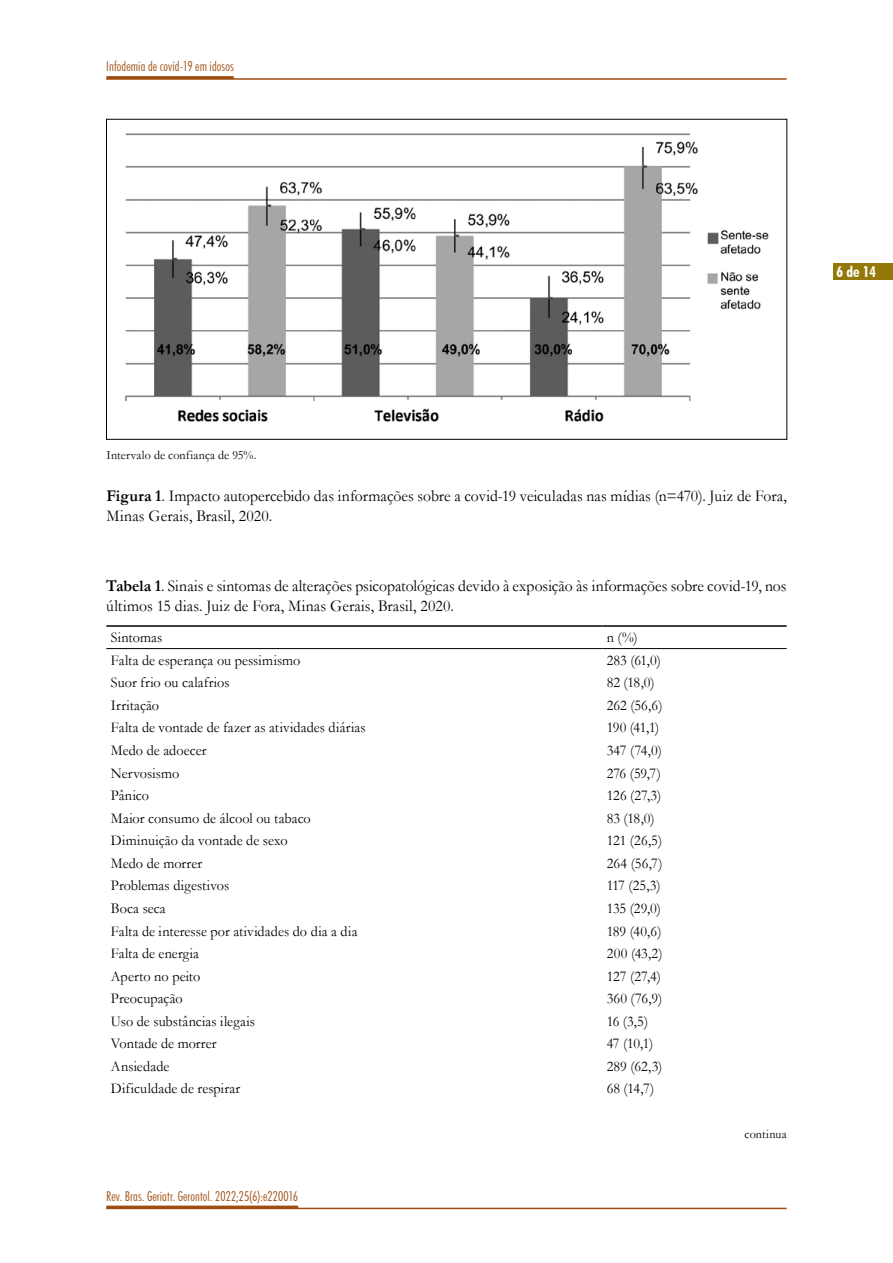
<style>
.page{position:relative;width:893px;height:1263px;background:#fff}
.page>*{position:absolute;margin:0;border:0;box-sizing:border-box;transform-origin:0 0}
.t1{font:16.5px/19.5px "Garamond";letter-spacing:.005em;color:#000;scale:.95 1}
.t2{font:15px "Garamond";letter-spacing:.005em;color:#000;scale:.95 1}
.t3{font:700 condensed 15px "Futura BT";color:#fff}
.t4{font:300 condensed 13.5px "Futura BT";letter-spacing:.005em;color:#9e4e11}
.t5{font:12.75px "Garamond";letter-spacing:.01em;color:#000;scale:.95 1}
.s1{font-weight:700}
</style>
<div class="page">
<div style="left:833px;top:263px;width:60px;height:17px;background:#957908"></div>
<hr style="left:106px;top:78px;width:681px;height:2px;background:#9e4e11">
<hr style="left:106px;top:76px;width:128px;height:3px;background:#9e4e11">
<hr style="left:106px;top:1208px;width:681px;height:1px;background:#9e4e11">
<hr style="left:106px;top:1205px;width:192px;height:3px;background:#9e4e11">
<hr style="left:106px;top:625px;width:496px;height:2px;background:#000">
<hr style="left:602px;top:625px;width:185px;height:2px;background:#000">
<hr style="left:106px;top:648px;width:496px;height:1px;background:#000">
<hr style="left:602px;top:648px;width:185px;height:1px;background:#000">
<img style="left:124px;top:133px;width:645px;height:289px">
<p class="t4" style="left:106px;top:58px;width:129px">Infodemia de covid-19 em idosos</p>
<p class="t3" style="left:836px;top:262px;width:41px">6 de 14</p>
<p class="t5" style="left:106px;top:446px;width:159px">Intervalo de confiança de 95%.</p>
<p class="t1" style="left:106px;top:486px;width:718px"><span class="s1">Figura 1</span>. Impacto autopercebido das informações sobre a covid-19 veiculadas nas mídias (n=470). Juiz de Fora,<br>Minas Gerais, Brasil, 2020.</p>
<p class="t1" style="left:106px;top:576px;width:718px"><span class="s1">Tabela 1</span>. Sinais e sintomas de alterações psicopatológicas devido à exposição às informações sobre covid-19, nos últimos 15 dias. Juiz de Fora, Minas Gerais, Brasil, 2020.</p>
<p class="t2" style="left:111px;top:627px;width:56px">Sintomas</p>
<p class="t2" style="left:607px;top:627px;width:34px">n (%)</p>
<p class="t2" style="left:111px;top:650px;width:201px">Falta de esperança ou pessimismo</p>
<p class="t2" style="left:607px;top:650px;width:59px">283 (61,0)</p>
<p class="t2" style="left:111px;top:672px;width:126px">Suor frio ou calafrios</p>
<p class="t2" style="left:607px;top:672px;width:52px">82 (18,0)</p>
<p class="t2" style="left:111px;top:695px;width:52px">Irritação</p>
<p class="t2" style="left:607px;top:695px;width:61px">262 (56,6)</p>
<p class="t2" style="left:111px;top:718px;width:270px">Falta de vontade de fazer as atividades diárias</p>
<p class="t2" style="left:607px;top:718px;width:57px">190 (41,1)</p>
<p class="t2" style="left:111px;top:740px;width:102px">Medo de adoecer</p>
<p class="t2" style="left:607px;top:740px;width:60px">347 (74,0)</p>
<p class="t2" style="left:111px;top:763px;width:73px">Nervosismo</p>
<p class="t2" style="left:607px;top:763px;width:59px">276 (59,7)</p>
<p class="t2" style="left:111px;top:785px;width:42px">Pânico</p>
<p class="t2" style="left:607px;top:785px;width:59px">126 (27,3)</p>
<p class="t2" style="left:111px;top:808px;width:212px">Maior consumo de álcool ou tabaco</p>
<p class="t2" style="left:607px;top:808px;width:52px">83 (18,0)</p>
<p class="t2" style="left:111px;top:830px;width:188px">Diminuição da vontade de sexo</p>
<p class="t2" style="left:607px;top:830px;width:60px">121 (26,5)</p>
<p class="t2" style="left:111px;top:853px;width:98px">Medo de morrer</p>
<p class="t2" style="left:607px;top:853px;width:61px">264 (56,7)</p>
<p class="t2" style="left:111px;top:875px;width:126px">Problemas digestivos</p>
<p class="t2" style="left:607px;top:875px;width:58px">117 (25,3)</p>
<p class="t2" style="left:111px;top:898px;width:59px">Boca seca</p>
<p class="t2" style="left:607px;top:898px;width:59px">135 (29,0)</p>
<p class="t2" style="left:111px;top:921px;width:261px">Falta de interesse por atividades do dia a dia</p>
<p class="t2" style="left:607px;top:921px;width:60px">189 (40,6)</p>
<p class="t2" style="left:111px;top:943px;width:94px">Falta de energia</p>
<p class="t2" style="left:607px;top:943px;width:60px">200 (43,2)</p>
<p class="t2" style="left:111px;top:966px;width:96px">Aperto no peito</p>
<p class="t2" style="left:607px;top:966px;width:59px">127 (27,4)</p>
<p class="t2" style="left:111px;top:988px;width:77px">Preocupação</p>
<p class="t2" style="left:607px;top:988px;width:60px">360 (76,9)</p>
<p class="t2" style="left:111px;top:1011px;width:153px">Uso de substâncias ilegais</p>
<p class="t2" style="left:607px;top:1011px;width:45px">16 (3,5)</p>
<p class="t2" style="left:111px;top:1033px;width:113px">Vontade de morrer</p>
<p class="t2" style="left:607px;top:1033px;width:51px">47 (10,1)</p>
<p class="t2" style="left:111px;top:1056px;width:63px">Ansiedade</p>
<p class="t2" style="left:607px;top:1056px;width:60px">289 (62,3)</p>
<p class="t2" style="left:111px;top:1079px;width:138px">Dificuldade de respirar</p>
<p class="t2" style="left:607px;top:1079px;width:52px">68 (14,7)</p>
<p class="t4" style="left:106px;top:1188px;width:193px">Rev. Bras. Geriatr. Gerontol. 2022;25(6):e220016</p>
<p class="t5" style="left:745px;top:1125px;width:46px">continua</p>
</div>
